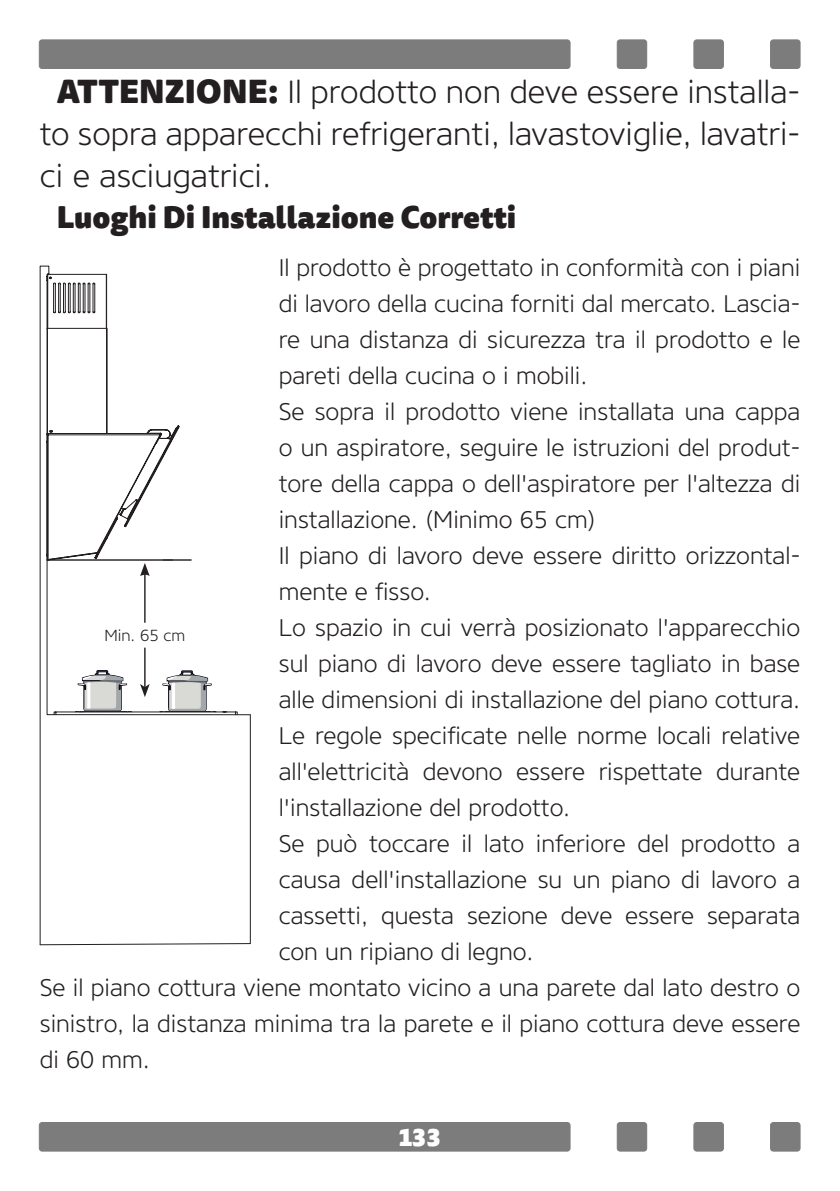
<style>
.page{position:relative;width:840px;height:1191px;background:#fff}
.page>*{position:absolute;margin:0;border:0;box-sizing:border-box;transform-origin:0 0}
.t1{font:300 32px/42px "Core Sans NR35";color:#231f20;text-align:justify}
.t2{font:900 30px "Tisa Sans Pro";color:#231f20}
.t3{font:300 24px/36px "Core Sans NR35";color:#231f20;text-align:justify}
.t4{font:900 24px "Tisa Sans Pro";color:#fff}
.t5{font:300 16px "Core Sans NR35";color:#231f20}
.s1{font-family:"Tisa Sans Pro";font-weight:900}
</style>
<div class="page">
<div style="left:39px;top:40px;width:530px;height:28px;background:#7d7c7c;border-radius:3px"></div>
<div style="left:39px;top:40px;width:531px;height:29px;border:1px solid #7d7c7c;border-radius:3px"></div>
<div style="left:770px;top:40px;width:29px;height:28px;background:#7d7c7c;border-radius:3px"></div>
<div style="left:769px;top:40px;width:30px;height:29px;border:1px solid #7d7c7c;border-radius:3px"></div>
<div style="left:617px;top:40px;width:29px;height:28px;background:#7d7c7c;border-radius:3px"></div>
<div style="left:616px;top:40px;width:30px;height:29px;border:1px solid #7d7c7c;border-radius:3px"></div>
<div style="left:693px;top:40px;width:30px;height:28px;background:#7d7c7c;border-radius:3px"></div>
<div style="left:693px;top:40px;width:30px;height:29px;border:1px solid #7d7c7c;border-radius:3px"></div>
<div style="left:39px;top:1122px;width:530px;height:29px;background:#7d7c7c;border-radius:3px"></div>
<div style="left:39px;top:1122px;width:531px;height:29px;border:1px solid #7d7c7c;border-radius:3px"></div>
<div style="left:770px;top:1122px;width:29px;height:29px;background:#7d7c7c;border-radius:3px"></div>
<div style="left:769px;top:1122px;width:30px;height:29px;border:1px solid #7d7c7c;border-radius:3px"></div>
<div style="left:617px;top:1122px;width:29px;height:29px;background:#7d7c7c;border-radius:3px"></div>
<div style="left:616px;top:1122px;width:30px;height:29px;border:1px solid #7d7c7c;border-radius:3px"></div>
<div style="left:693px;top:1122px;width:30px;height:29px;background:#7d7c7c;border-radius:3px"></div>
<div style="left:693px;top:1122px;width:30px;height:29px;border:1px solid #7d7c7c;border-radius:3px"></div>
<svg style="left:39px;top:265px;width:212px;height:677px"></svg>
<svg style="left:46px;top:273px;width:170px;height:439px"></svg>
<hr style="left:47px;top:559px;width:144px;height:2px;background:#231f20">
<svg style="left:53px;top:506px;width:185px;height:209px"></svg>
<svg style="left:39px;top:942px;width:212px;height:3px"></svg>
<p class="t1" style="left:40px;top:71px;width:761px;text-indent:17px"><span class="s1">ATTENZIONE:</span> Il prodotto non deve essere installa&shy;to sopra apparecchi refrigeranti, lavastoviglie, lavatri&shy;ci e asciugatrici.</p>
<p class="t2" style="left:57px;top:193px;width:461px">Luoghi Di Installazione Corretti</p>
<p class="t3" style="left:278px;top:249px;width:523px">Il prodotto è progettato in conformità con i piani di lavoro della cucina forniti dal mercato. Lascia&shy;re una distanza di sicurezza tra il prodotto e le pareti della cucina o i mobili.</p>
<p class="t3" style="left:278px;top:393px;width:522px">Se sopra il prodotto viene installata una cappa o un aspiratore, seguire le istruzioni del produt&shy;tore della cappa o dell'aspiratore per l'altezza di installazione. (Minimo 65 cm)</p>
<p class="t3" style="left:278px;top:537px;width:522px">Il piano di lavoro deve essere diritto orizzontal&shy;mente e fisso.</p>
<p class="t3" style="left:278px;top:609px;width:522px">Lo spazio in cui verrà posizionato l'apparecchio sul piano di lavoro deve essere tagliato in base alle dimensioni di installazione del piano cottura.<br>Le regole specificate nelle norme locali relative all'elettricità devono essere rispettate durante l'installazione del prodotto.</p>
<p class="t3" style="left:278px;top:825px;width:522px">Se può toccare il lato inferiore del prodotto a causa dell'installazione su un piano di lavoro a cassetti, questa sezione deve essere separata con un ripiano di legno.</p>
<p class="t3" style="left:40px;top:969px;width:761px">Se il piano cottura viene montato vicino a una parete dal lato destro o sinistro, la distanza minima tra la parete e il piano cottura deve essere di 60 mm.</p>
<p class="t5" style="left:104px;top:625px;width:82px">Min. 65 cm</p>
<p class="t4" style="left:398px;top:1117px;width:44px">133</p>
</div>
